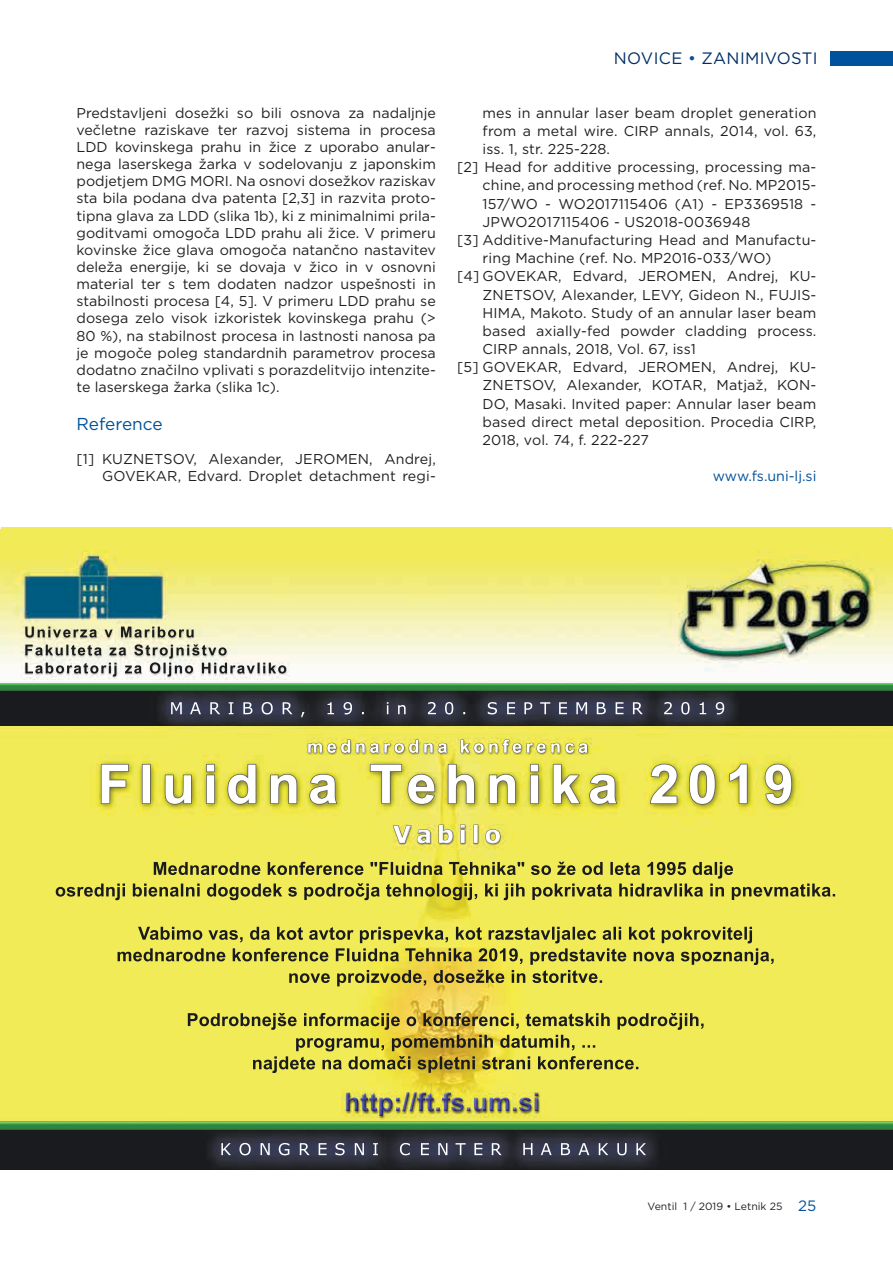
<style>
.page{position:relative;width:893px;height:1263px;background:#fff}
.page>*{position:absolute;margin:0;border:0;box-sizing:border-box;transform-origin:0 0}
.t1{font:17.25px "Gotham";letter-spacing:-.005em;color:#00529c}
.t2{font:16.5px "Gotham";letter-spacing:.02em;color:#002f67}
.t3{font:14.25px/17.1px "Gotham";letter-spacing:.01em;color:#231f20;text-align:justify}
.t4{font:14.25px "Gotham";color:#00529c}
.t5{font:10.5px "Gotham";color:#231f20}
.s1{color:#00529c}
.s2{font-size:15px;color:#00529c}
</style>
<div class="page">
<div style="left:831px;top:51px;width:62px;height:14px;background:#00529c"></div>
<img style="left:0;top:528px;width:893px;height:156px">
<img style="left:0;top:725px;width:893px;height:397px">
<img style="left:0;top:691px;width:893px;height:34px">
<img style="left:0;top:1122px;width:893px;height:47px">
<img style="left:0;top:684px;width:893px;height:7px">
<img style="left:25px;top:627px;width:159px;height:10px">
<img style="left:25px;top:644px;width:202px;height:11px">
<img style="left:25px;top:662px;width:261px;height:11px">
<img style="left:341px;top:739px;width:244px;height:1px">
<img style="left:341px;top:740px;width:247px;height:13px">
<img style="left:553px;top:764px;width:239px;height:41px">
<img style="left:228px;top:764px;width:563px;height:40px">
<img style="left:393px;top:824px;width:107px;height:20px">
<img style="left:393px;top:825px;width:107px;height:18px">
<img style="left:154px;top:862px;width:314px;height:13px">
<img style="left:470px;top:862px;width:252px;height:13px">
<img style="left:94px;top:883px;width:270px;height:14px">
<img style="left:366px;top:883px;width:278px;height:14px">
<img style="left:674px;top:883px;width:157px;height:14px">
<img style="left:138px;top:927px;width:306px;height:13px">
<img style="left:456px;top:927px;width:276px;height:13px">
<img style="left:733px;top:927px;width:19px;height:16px">
<img style="left:144px;top:948px;width:291px;height:13px">
<img style="left:449px;top:948px;width:168px;height:13px">
<img style="left:745px;top:948px;width:29px;height:17px">
<img style="left:367px;top:970px;width:211px;height:13px">
<svg style="left:589px;top:973px;width:13px;height:10px"></svg>
<img style="left:188px;top:1013px;width:300px;height:13px">
<img style="left:511px;top:1013px;width:187px;height:13px">
<img style="left:457px;top:1035px;width:112px;height:13px">
<img style="left:253px;top:1060px;width:19px;height:9px">
<img style="left:274px;top:1056px;width:302px;height:13px">
<img style="left:576px;top:1060px;width:62px;height:9px">
<img style="left:262px;top:702px;width:462px;height:12px">
<img style="left:239px;top:1143px;width:171px;height:12px">
<img style="left:346px;top:1092px;width:192px;height:19px">
<p class="t3" style="left:77px;top:104px;width:361px">Predstavljeni dosežki so bili osnova za nadaljnje večletne raziskave ter razvoj sistema in procesa LDD kovinskega prahu in žice z uporabo anular&shy;nega laserskega žarka v sodelovanju z japonskim podjetjem DMG MORI. Na osnovi dosežkov raziskav sta bila podana dva patenta [2,3] in razvita proto&shy;tipna glava za LDD (slika 1b), ki z minimalnimi prila&shy;goditvami omogoča LDD prahu ali žice. V primeru kovinske žice glava omogoča natančno nastavitev deleža energije, ki se dovaja v žico in v osnovni material ter s tem dodaten nadzor uspešnosti in stabilnosti procesa [4, 5]. V primeru LDD prahu se dosega zelo visok izkoristek kovinskega prahu (&gt; 80 %), na stabilnost procesa in lastnosti nanosa pa je mogoče poleg standardnih parametrov procesa dodatno značilno vplivati s porazdelitvijo intenzite&shy;te laserskega žarka (slika 1c).</p>
<p class="t1" style="left:77px;top:413px;width:88px">Reference</p>
<p class="t3" style="left:77px;top:450px;width:361px;text-align:right">[1] KUZNETSOV, Alexander, JEROMEN, Andrej,<br>GOVEKAR, Edvard. Droplet detachment regi-</p>
<p class="t2" style="left:614px;top:48px;width:205px">NOVICE <span class="s1">•</span> ZANIMIVOSTI</p>
<p class="t3" style="left:483px;top:104px;width:335px">mes in annular laser beam droplet generation</p>
<p class="t3" style="left:483px;top:122px;width:335px">from a metal wire. CIRP annals, 2014, vol. 63,</p>
<p class="t3" style="left:483px;top:140px;width:129px">iss. 1, str. 225-228.</p>
<p class="t3" style="left:457px;top:158px;width:361px">[2] Head for additive processing, processing ma-</p>
<p class="t3" style="left:483px;top:177px;width:335px">chine, and processing method (ref. No. MP2015-</p>
<p class="t3" style="left:483px;top:195px;width:335px">157/WO - WO2017115406 (A1) - EP3369518 -</p>
<p class="t3" style="left:483px;top:213px;width:269px">JPWO2017115406 - US2018-0036948</p>
<p class="t3" style="left:457px;top:231px;width:361px">[3] Additive-Manufacturing Head and Manufactu-</p>
<p class="t3" style="left:483px;top:249px;width:290px">ring Machine (ref. No. MP2016-033/WO)</p>
<p class="t3" style="left:457px;top:267px;width:361px">[4] GOVEKAR, Edvard, JEROMEN, Andrej, KU-</p>
<p class="t3" style="left:483px;top:286px;width:335px">ZNETSOV, Alexander, LEVY, Gideon N., FUJIS-</p>
<p class="t3" style="left:483px;top:304px;width:335px">HIMA, Makoto. Study of an annular laser beam</p>
<p class="t3" style="left:483px;top:322px;width:335px">based axially-fed powder cladding process.</p>
<p class="t3" style="left:483px;top:340px;width:215px">CIRP annals, 2018, Vol. 67, iss1</p>
<p class="t3" style="left:457px;top:358px;width:361px">[5] GOVEKAR, Edvard, JEROMEN, Andrej, KU-</p>
<p class="t3" style="left:483px;top:377px;width:335px">ZNETSOV, Alexander, KOTAR, Matjaž, KON-</p>
<p class="t3" style="left:483px;top:395px;width:335px">DO, Masaki. Invited paper: Annular laser beam</p>
<p class="t3" style="left:483px;top:413px;width:335px">based direct metal deposition. Procedia CIRP,</p>
<p class="t3" style="left:483px;top:431px;width:168px">2018, vol. 74, f. 222-227</p>
<p class="t4" style="left:713px;top:467px;width:105px">www.fs.uni-lj.si</p>
<p class="t5" style="left:648px;top:1199px;width:170px">Ventil 1 / 2019 • Letnik 25 <span class="s2">25</span></p>
</div>
